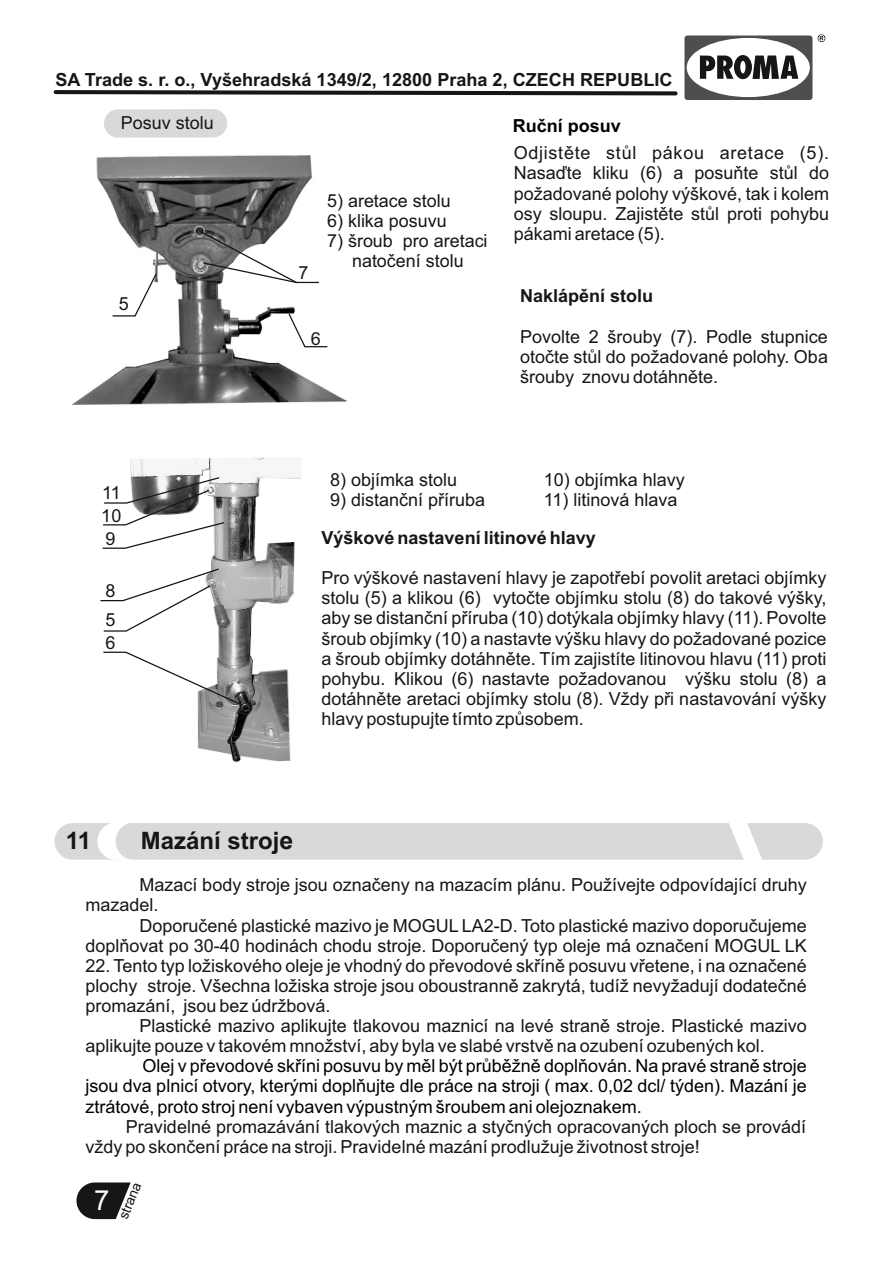
<style>
.page{position:relative;width:893px;height:1263px;background:#fff}
.page>*{position:absolute;margin:0;border:0;box-sizing:border-box;transform-origin:0 0}
.t1{font:27.6px "Arial";color:#fff}
.t2{font:700 24px "Arial";color:#151616}
.t3{font:700 18.15px "Arial";color:#151616}
.t4{font:18px/20.1px "Arial";color:#151616;text-align:justify}
.t5{font:18px/20.1px "Arial";color:#000;text-align:justify}
.t6{font:700 18px "Arial";color:#151616}
.t7{font:700 18px "Arial";color:#000}
.t8{font:13.8px "Arial";color:#151616}
.s1{font-size:24.9px}
</style>
<div class="page">
<svg style="left:76px;top:1182px;width:55px;height:37px"></svg>
<div style="left:104px;top:109px;width:123px;height:29px;background:#d9d9da;border-radius:14px"></div>
<svg style="left:818px;top:34px;width:7px;height:8px"></svg>
<svg style="left:684px;top:36px;width:128px;height:64px"></svg>
<svg style="left:54px;top:90px;width:624px;height:5px;background:#454646"></svg>
<img style="left:131px;top:458px;width:170px;height:304px">
<img style="left:73px;top:156px;width:274px;height:249px">
<svg style="left:287px;top:312px;width:42px;height:36px"></svg>
<img style="left:152px;top:251px;width:17px;height:32px">
<svg style="left:111px;top:272px;width:47px;height:45px"></svg>
<svg style="left:198px;top:229px;width:122px;height:55px"></svg>
<svg style="left:102px;top:476px;width:123px;height:73px"></svg>
<svg style="left:103px;top:651px;width:139px;height:55px"></svg>
<svg style="left:100px;top:567px;width:120px;height:65px"></svg>
<div style="left:55px;top:823px;width:768px;height:37px;background:#d9d9da;border-radius:18px"></div>
<svg style="left:726px;top:823px;width:39px;height:37px"></svg>
<svg style="left:97px;top:823px;width:37px;height:37px"></svg>
<p class="t3" style="left:55px;top:73px;width:619px">SA Trade s. r. o., Vyšehradská 1349/2, 12800 Praha 2, CZECH REPUBLIC</p>
<p class="t4" style="left:121px;top:114px;width:95px">Posuv stolu</p>
<p class="t7" style="left:513px;top:119px;width:110px">Ruční posuv</p>
<p class="t4" style="left:119px;top:296px;width:12px">5</p>
<p class="t4" style="left:102px;top:484px;width:20px">11</p>
<p class="t4" style="left:101px;top:507px;width:22px">10</p>
<p class="t4" style="left:106px;top:530px;width:12px">9</p>
<p class="t4" style="left:106px;top:582px;width:12px">8</p>
<p class="t4" style="left:106px;top:611px;width:12px">5</p>
<p class="t4" style="left:106px;top:634px;width:12px">6</p>
<p class="t4" style="left:299px;top:264px;width:12px">7</p>
<p class="t4" style="left:327px;top:192px;width:125px">5) aretace stolu</p>
<p class="t4" style="left:327px;top:212px;width:121px">6) klika posuvu</p>
<p class="t4" style="left:327px;top:232px;width:162px;text-align:center">7) šroub pro aretaci natočení stolu</p>
<p class="t4" style="left:311px;top:330px;width:12px">6</p>
<p class="t4" style="left:514px;top:145px;width:317px">Odjistěte stůl pákou aretace (5).<br>Nasaďte kliku (6) a posuňte stůl do požadované polohy výškové, tak i kolem osy sloupu. Zajistěte stůl proti pohybu pákami aretace (5).</p>
<p class="t6" style="left:520px;top:289px;width:135px">Naklápění stolu</p>
<p class="t4" style="left:520px;top:328px;width:309px">Povolte 2 šrouby (7). Podle stupnice otočte stůl do požadované polohy. Oba šrouby znovu dotáhněte.</p>
<p class="t4" style="left:330px;top:471px;width:129px">8) objímka stolu</p>
<p class="t4" style="left:330px;top:492px;width:157px">9) distanční příruba</p>
<p class="t6" style="left:322px;top:531px;width:276px">Výškové nastavení litinové hlavy</p>
<p class="t4" style="left:322px;top:569px;width:507px">Pro výškové nastavení hlavy je zapotřebí povolit aretaci objímky stolu (5) a klikou (6) vytočte objímku stolu (8) do takové výšky, aby se distanční příruba (10) dotýkala objímky hlavy (11). Povolte šroub objímky (10) a nastavte výšku hlavy do požadované pozice a šroub objímky dotáhněte. Tím zajistíte litinovou hlavu (11) proti pohybu. Klikou (6) nastavte požadovanou výšku stolu (8) a dotáhněte aretaci objímky stolu (8). Vždy při nastavování výšky hlavy postupujte tímto způsobem.</p>
<p class="t4" style="left:544px;top:471px;width:143px">10) objímka hlavy</p>
<p class="t4" style="left:544px;top:492px;width:135px">11) litinová hlava</p>
<h2 class="t2" style="left:66px;top:831px;width:27px">11</h2>
<h2 class="t2" style="left:141px;top:831px;width:154px">Mazání stroj<span class="s1">e</span></h2>
<p class="t4" style="left:85px;top:877px;width:723px;text-indent:54px">Mazací body stroje jsou označeny na mazacím plánu. Používejte odpovídající druhy mazadel.</p>
<p class="t4" style="left:85px;top:917px;width:723px;text-align:right">Doporučené plastické mazivo je MOGUL LA2-D. Toto plastické mazivo doporučujeme doplňovat po 30-40 hodinách chodu stroje. Doporučený typ oleje má označení MOGUL LK</p>
<p class="t4" style="left:85px;top:957px;width:723px">22. Tento typ ložiskového oleje je vhodný do převodové skříně posuvu vřetene, i na označené plochy stroje. Všechna ložiska stroje jsou oboustranně zakrytá, tudíž nevyžadují dodatečné promazání, jsou bez údržbová.</p>
<p class="t4" style="left:85px;top:1017px;width:723px;text-indent:54px">Plastické mazivo aplikujte tlakovou maznicí na levé straně stroje. Plastické mazivo aplikujte pouze v takovém množství, aby byla ve slabé vrstvě na ozubení ozubených kol.</p>
<p class="t5" style="left:85px;top:1057px;width:723px;text-indent:57px">Olej v převodové skříni posuvu by měl být průběžně doplňován. Na pravé straně stroje jsou dva plnicí otvory, kterými doplňujte dle práce na stroji ( max. 0,02 dcl/ týden). Mazání je ztrátové, proto stroj není vybaven výpustným šroubem ani olejoznakem.</p>
<p class="t4" style="left:85px;top:1118px;width:722px;text-indent:40px">Pravidelné promazávání tlakových maznic a styčných opracovaných ploch se provádí vždy po skončení práce na stroji. Pravidelné mazání prodlužuje životnost stroje!</p>
<h1 class="t1" style="left:94px;top:1190px;width:17px">7</h1>
<p class="t8" style="left:118px;top:1216px;width:40px;rotate:-68deg">strana</p>
</div>
